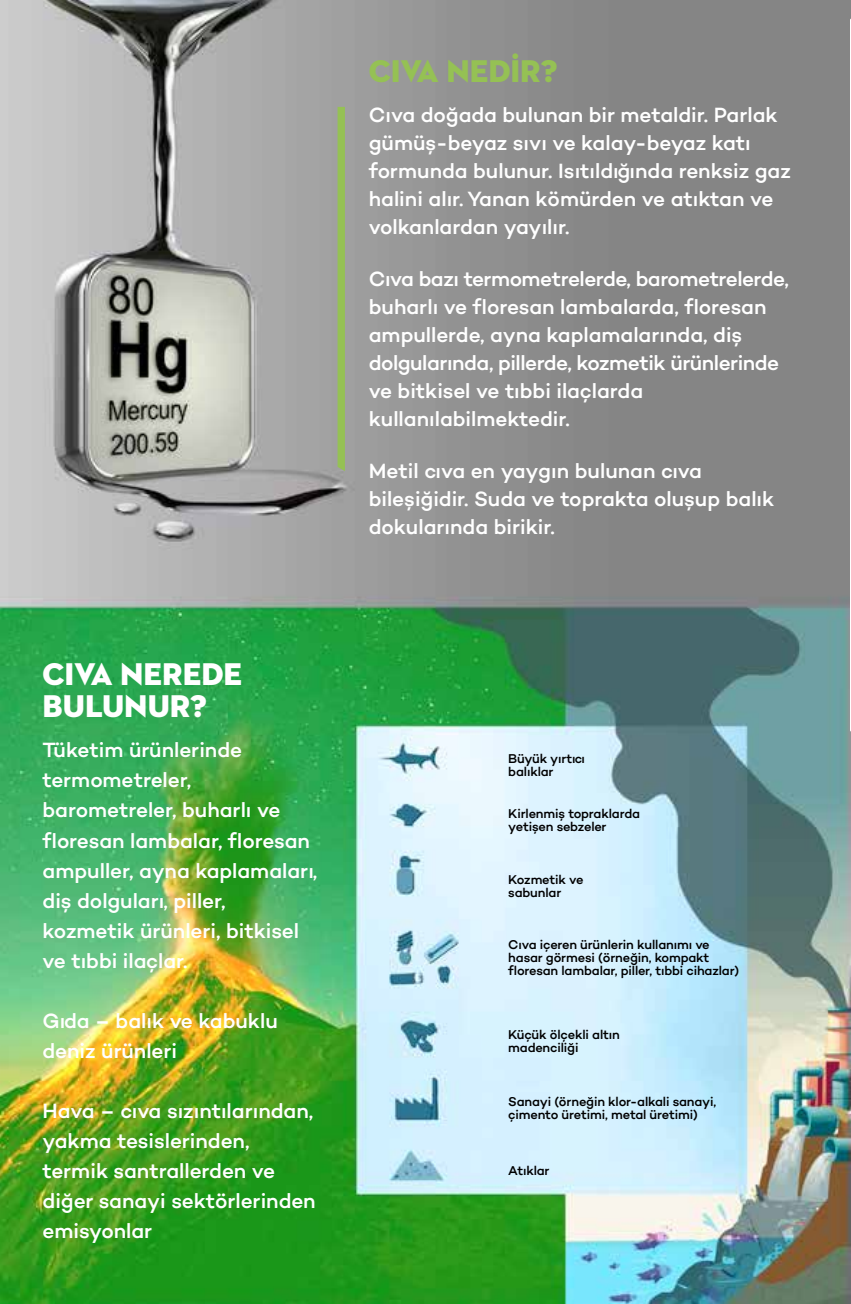
<style>
.page{position:relative;width:851px;height:1304px;background:#fff}
.page>*{position:absolute;margin:0;border:0;box-sizing:border-box;transform-origin:0 0}
.t1{font:32px/32px "Neutraface 2 Display Titling";color:#fff}
.t2{font:32px "Neutraface 2 Display Titling";color:#95c154}
.t3{font:500 21px/30px "Campton";letter-spacing:-.005em;color:#fff}
.t4{font:500 13px/13px "Campton";letter-spacing:-.015em;color:#000}
</style>
<div class="page">
<img style="left:0;top:0;width:850px;height:1304px">
<svg style="left:337px;top:107px;width:8px;height:364px"></svg>
<svg style="left:848px;top:0;width:3px;height:801px"></svg>
<h1 class="t1" style="left:43px;top:659px;width:201px">CIVA NEREDE<br>BULUNUR?</h1>
<p class="t3" style="left:43px;top:735px;width:276px">Tüketim ürünlerinde termometreler, barometreler, buharlı ve floresan lambalar, floresan ampuller, ayna kaplamaları, diş dolguları, piller, kozmetik ürünleri, bitkisel ve tıbbi ilaçlar.</p>
<p class="t3" style="left:43px;top:1005px;width:237px">Gıda – balık ve kabuklu deniz ürünleri</p>
<p class="t3" style="left:43px;top:1095px;width:275px">Hava – cıva sızıntılarından, yakma tesislerinden, termik santrallerden ve diğer sanayi sektörlerinden emisyonlar</p>
<h1 class="t2" style="left:369px;top:51px;width:190px">CIVA NEDİR?</h1>
<p class="t3" style="left:369px;top:100px;width:423px;line-height:28px">Cıva doğada bulunan bir metaldir. Parlak gümüş-beyaz sıvı ve kalay-beyaz katı formunda bulunur. Isıtıldığında renksiz gaz halini alır. Yanan kömürden ve atıktan ve volkanlardan yayılır.</p>
<p class="t3" style="left:369px;top:264px;width:421px;line-height:28px">Cıva bazı termometrelerde, barometrelerde, buharlı ve floresan lambalarda, floresan ampullerde, ayna kaplamalarında, diş dolgularında, pillerde, kozmetik ürünlerinde ve bitkisel ve tıbbi ilaçlarda kullanılabilmektedir.</p>
<p class="t3" style="left:369px;top:456px;width:407px;line-height:28px">Metil cıva en yaygın bulunan cıva bileşiğidir. Suda ve toprakta oluşup balık dokularında birikir.</p>
<p class="t4" style="left:508px;top:752px;width:78px">Büyük yırtıcı balıklar</p>
<p class="t4" style="left:508px;top:807px;width:133px">Kirlenmiş topraklarda yetişen sebzeler</p>
<p class="t4" style="left:508px;top:873px;width:77px">Kozmetik ve sabunlar</p>
<p class="t4" style="left:508px;top:938px;width:232px">Cıva içeren ürünlerin kullanımı ve hasar görmesi (örneğin, kompakt floresan lambalar, piller, tıbbi cihazlar)</p>
<p class="t4" style="left:508px;top:1028px;width:113px">Küçük ölçekli altın madenciliği</p>
<p class="t4" style="left:508px;top:1094px;width:209px">Sanayi (örneğin klor-alkali sanayi, çimento üretimi, metal üretimi)</p>
<p class="t4" style="left:508px;top:1164px;width:43px">Atıklar</p>
</div>
